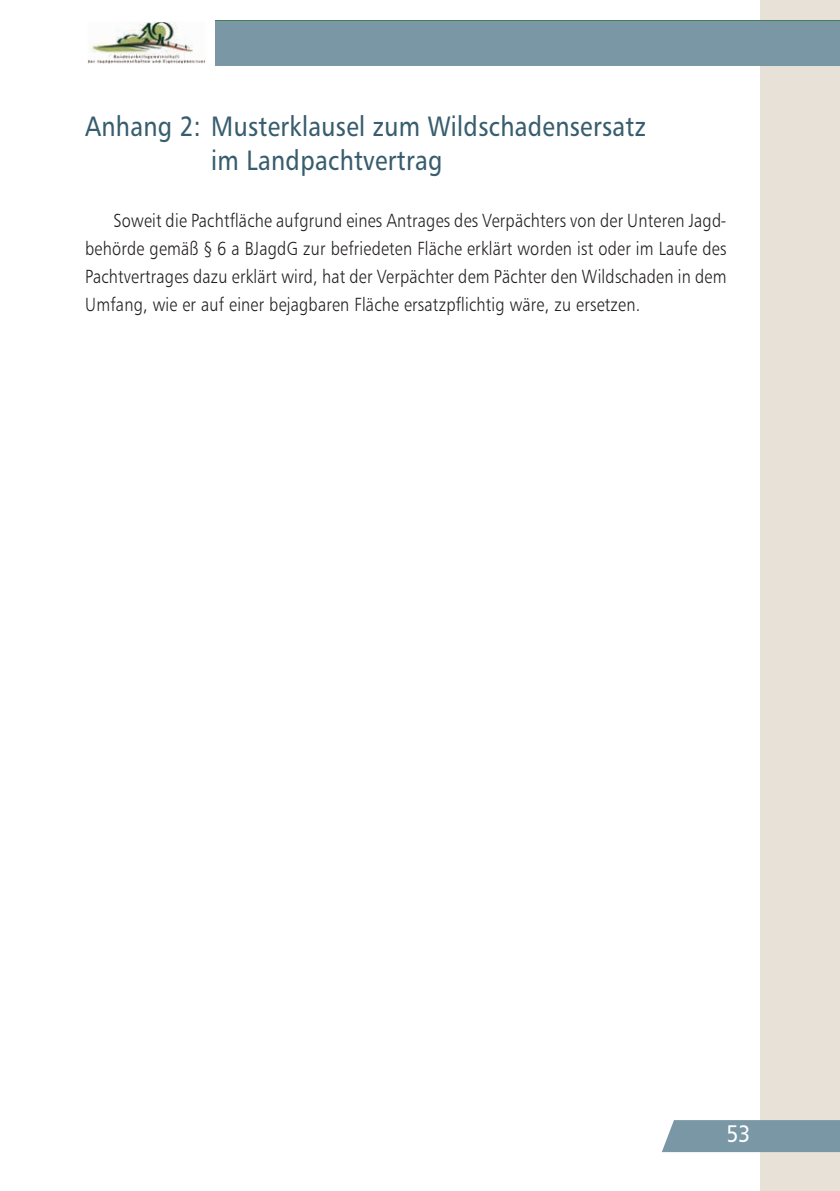
<style>
.page{position:relative;width:840px;height:1191px;background:#fff}
.page>*{position:absolute;margin:0;border:0;box-sizing:border-box;transform-origin:0 0}
.Text{font:28px "Humanist 777 BT Roman B";letter-spacing:.015em;color:#375d6e;scale:.86 1}
.Text-2{font:24px "Humanist 777 BT Roman B";color:#fff;scale:.86 1}
.Text-3{font:19px/28px "Humanist 777 BT Light B";letter-spacing:.015em;color:#231f20;text-align:justify;scale:.86 1}
</style>
<div class="page">
<div style="left:760px;top:0;width:79px;height:1191px;background:#e7e1d7"></div>
<div style="left:215px;top:21px;width:624px;height:45px;background:#7a97a5"></div>
<img style="left:88px;top:22px;width:117px;height:41px">
<div style="left:662px;top:1120px;width:177px;height:32px;background:#7a97a5"></div>
<p class="Text" style="left:85px;top:109px;width:653px">Anhang 2: Musterklausel zum Wildschadensersatz</p>
<p class="Text" style="left:211px;top:142px;width:270px">im Landpachtvertrag</p>
<p class="Text-3" style="left:85px;top:206px;width:746px;text-indent:28px">Soweit die Pachtfläche aufgrund eines Antrages des Verpächters von der Unteren Jagd&shy;behörde gemäß § 6 a BJagdG zur befriedeten Fläche erklärt worden ist oder im Laufe des Pachtvertrages dazu erklärt wird, hat der Verpächter dem Pächter den Wildschaden in dem Umfang, wie er auf einer bejagbaren Fläche ersatzpflichtig wäre, zu ersetzen.</p>
<p class="Text-2" style="left:726px;top:1119px;width:29px">53</p>
</div>
